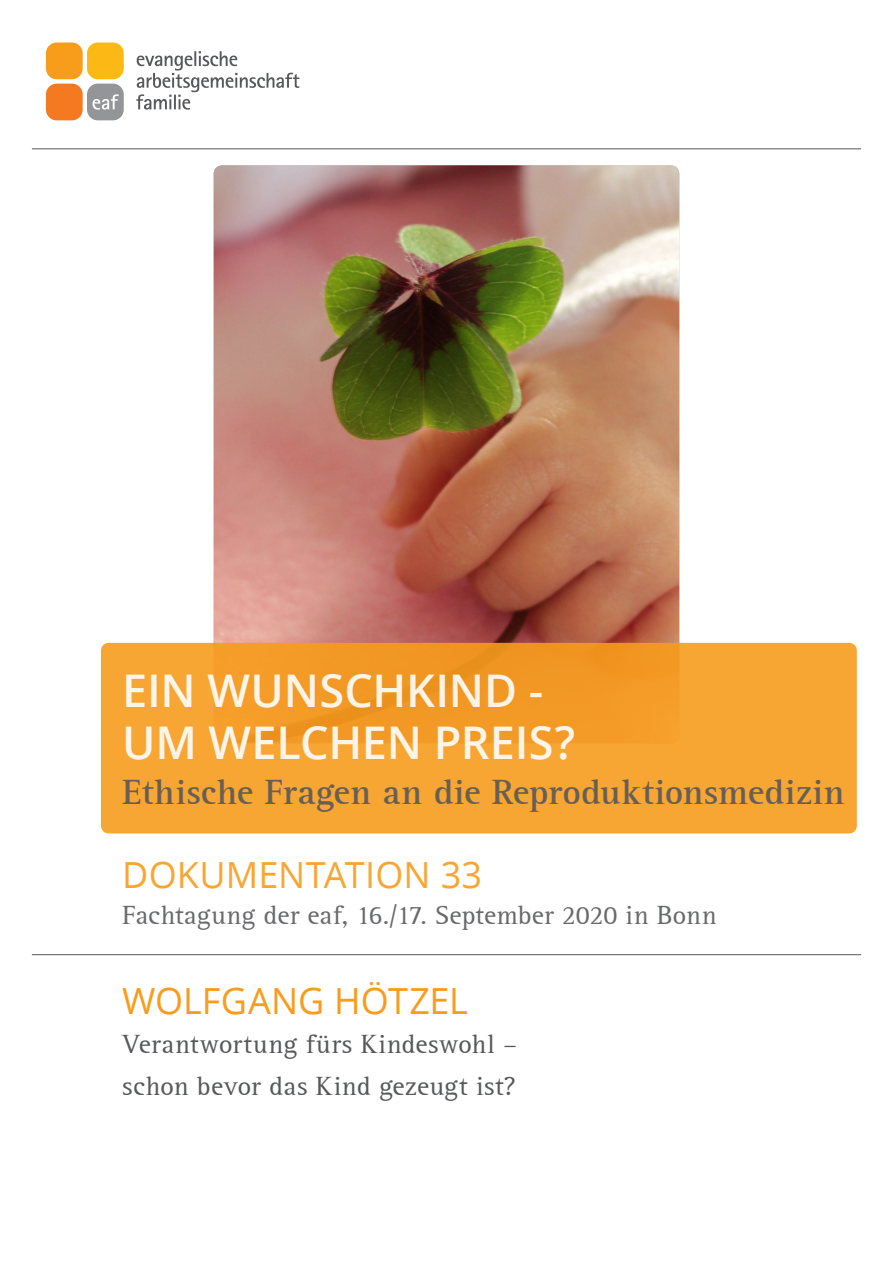
<style>
.page{position:relative;width:893px;height:1263px;background:#fff}
.page>*{position:absolute;margin:0;border:0;box-sizing:border-box;transform-origin:0 0}
.t1{font:600 45px/52.5px "Open Sans";letter-spacing:-.005em;color:#fff}
.t2{font:700 36px "Rotis Serif";letter-spacing:.005em;color:#57585a}
.t3{font:36px "Open Sans";color:#f89c1c}
.t4{font:27px/42.5px "Rotis Serif";letter-spacing:.005em;color:#57585a}
</style>
<div class="page">
<hr style="left:32px;top:954px;width:829px;height:1px;background:#57585a">
<hr style="left:32px;top:149px;width:829px;height:1px;background:#57585a">
<img style="left:214px;top:165px;width:465px;height:478px">
<svg style="left:101px;top:643px;width:756px;height:190px;background:#f6a12e"></svg>
<svg style="left:136px;top:51px;width:163px;height:59px"></svg>
<svg style="left:46px;top:43px;width:78px;height:77px"></svg>
<h1 class="t1" style="left:122px;top:665px;width:454px">EIN WUNSCHKIND -<br>UM WELCHEN PREIS?</h1>
<h2 class="t2" style="left:122px;top:771px;width:724px">Ethische Fragen an die Reproduktionsmedizin</h2>
<h2 class="t3" style="left:122px;top:856px;width:361px">DOKUMENTATION 33</h2>
<p class="t4" style="left:122px;top:895px;width:596px">Fachtagung der eaf, 16./17. September 2020 in Bonn</p>
<h2 class="t3" style="left:122px;top:981px;width:347px">WOLFGANG HÖTZEL</h2>
<p class="t4" style="left:122px;top:1023px;width:396px">Verantwortung fürs Kindeswohl – schon bevor das Kind gezeugt ist?</p>
</div>
